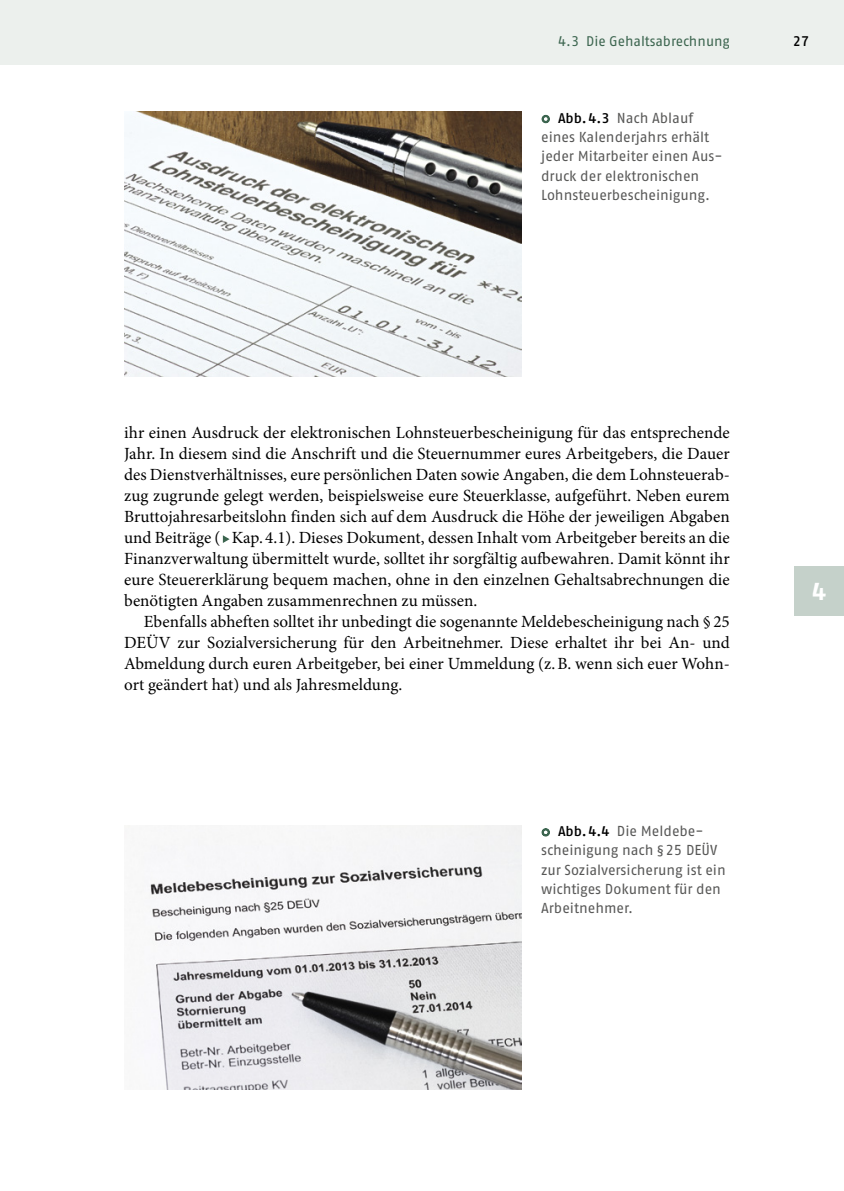
<style>
.page{position:relative;width:844px;height:1191px;background:#fff}
.page>*{position:absolute;margin:0;border:0;box-sizing:border-box;transform-origin:0 0}
.t1{font:700 24.5px "Fago Pro";color:#fff}
.AUD_bodytext-after_f{font:17.15px/21px "Minion Pro";letter-spacing:.005em;color:#000;text-align:justify}
.t2{font:14.35px/19.2px "Fago Pro";letter-spacing:-.005em;color:#585857}
.t3{font:14px "Fago Pro";letter-spacing:-.005em;color:#3c654f}
.t4{font:600 14px "Fago Pro";color:#000}
.s1{font-family:"Arial Unicode MS";font-size:15.4px;color:#3c654f}
.s2{font-weight:600;font-size:14px;color:#000}
</style>
<div class="page">
<div style="left:0;top:0;width:729px;height:64px;background:#ecf0ed"></div>
<div style="left:729px;top:0;width:114px;height:64px;background:#ecf0ed"></div>
<div style="left:794px;top:566px;width:49px;height:49px;background:#c5d1ca"></div>
<svg style="left:222px;top:535px;width:8px;height:8px"></svg>
<svg style="left:541px;top:114px;width:9px;height:10px"></svg>
<img style="left:124px;top:112px;width:397px;height:264px">
<svg style="left:541px;top:828px;width:9px;height:9px"></svg>
<img style="left:141px;top:825px;width:380px;height:264px">
<p class="t3" style="left:558px;top:33px;width:173px">4.3 Die Gehaltsabrechnung</p>
<p class="t4" style="left:792px;top:33px;width:18px">27</p>
<p class="t2" style="left:541px;top:108px;width:183px"><span class="s1">○</span> <span class="s2">Abb.4.3</span> Nach Ablauf eines Kalenderjahrs erhält jeder Mitarbeiter einen Aus&shy;druck der elektronischen<br>Lohnsteuerbescheinigung.</p>
<p class="AUD_bodytext-after_f" style="left:124px;top:422px;width:607px">ihr einen Ausdruck der elektronischen Lohnsteuerbescheinigung für das entsprechende Jahr. In diesem sind die Anschrift und die Steuernummer eures Arbeitgebers, die Dauer des Dienstverhältnisses, eure persönlichen Daten sowie Angaben, die dem Lohnsteuerab&shy;zug zugrunde gelegt werden, beispielsweise eure Steuerklasse, aufgeführt. Neben eurem Bruttojahresarbeitslohn finden sich auf dem Ausdruck die Höhe der jeweiligen Abgaben und Beiträge (<sub>▸</sub>Kap. 4.1). Dieses Dokument, dessen Inhalt vom Arbeitgeber bereits an die Finanzverwaltung übermittelt wurde, solltet ihr sorgfältig aufbewahren. Damit könnt ihr eure Steuererklärung bequem machen, ohne in den einzelnen Gehaltsabrechnungen die benötigten Angaben zusammenrechnen zu müssen.</p>
<p class="AUD_bodytext-after_f" style="left:124px;top:611px;width:607px;text-indent:20px">Ebenfalls abheften solltet ihr unbedingt die sogenannte Meldebescheinigung nach § 25<br>DEÜV zur Sozialversicherung für den Arbeitnehmer. Diese erhaltet ihr bei An- und Abmeldung durch euren Arbeitgeber, bei einer Ummeldung (z.B. wenn sich euer Wohn&shy;ort geändert hat) und als Jahresmeldung.</p>
<p class="t2" style="left:541px;top:821px;width:186px"><span class="s1">○</span> <span class="s2">Abb.4.4</span> Die Meldebe&shy;scheinigung nach §25 DEÜV zur Sozialversicherung ist ein wichtiges Dokument für den<br>Arbeitnehmer.</p>
<h1 class="t1" style="left:811px;top:577px;width:16px">4</h1>
</div>
